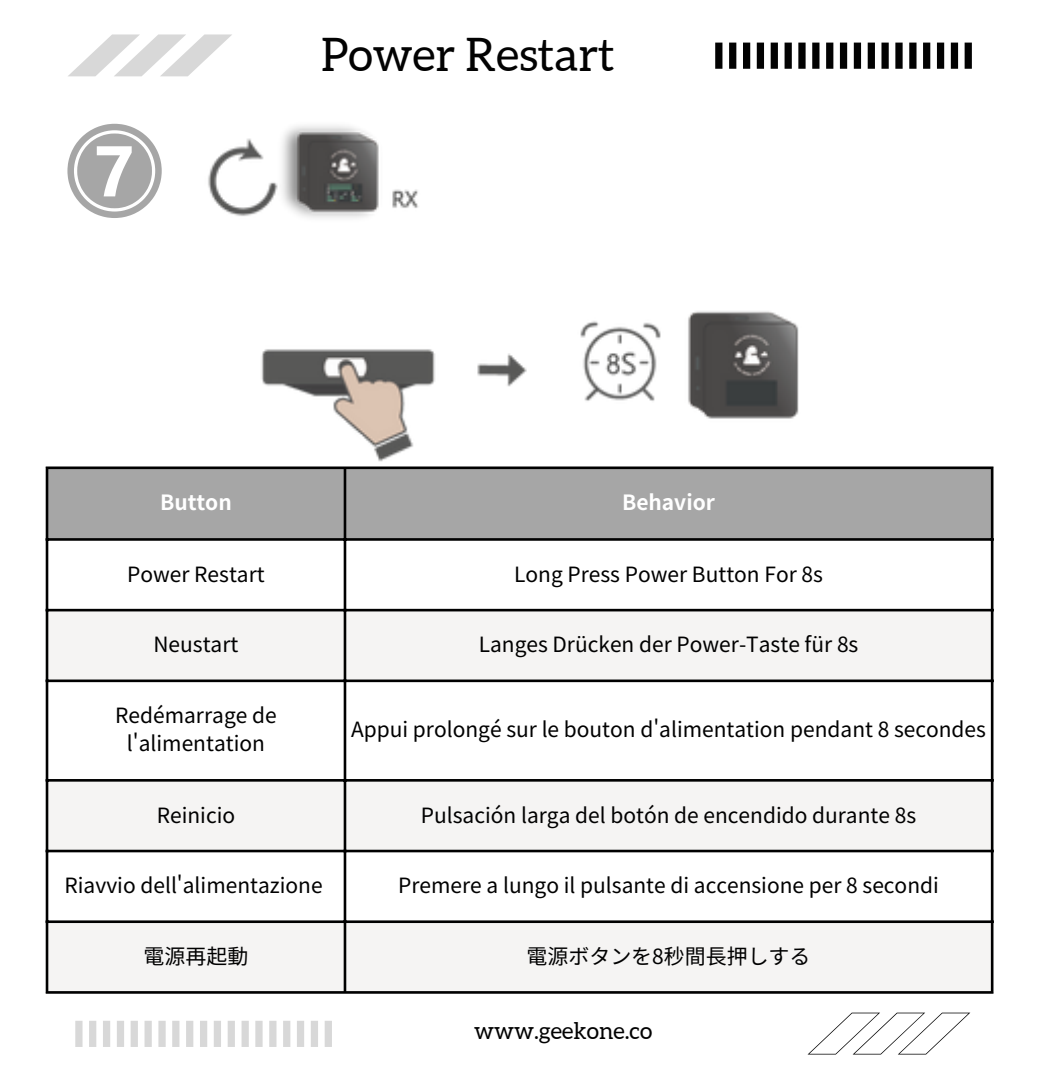
<style>
.page{position:relative;width:1040px;height:1071px;background:#fff}
.page>*{position:absolute;margin:0;border:0;box-sizing:border-box;transform-origin:0 0}
.t1{font:46.2px "Aleo";color:#020202}
.t2{font:23.1px "Aleo";color:#020202}
.t3{font:21px/28px "Noto Sans TC";color:#000;text-align:center}
.t4{font:700 21px "Noto Sans TC";color:#fff}
</style>
<div class="page">
<svg style="left:715px;top:43px;width:257px;height:26px"></svg>
<svg style="left:807px;top:1013px;width:163px;height:42px"></svg>
<svg style="left:68px;top:34px;width:164px;height:42px"></svg>
<svg style="left:75px;top:1021px;width:257px;height:26px"></svg>
<div style="left:48px;top:469px;width:943px;height:69px;background:#a6a6a6"></div>
<svg style="left:48px;top:611px;width:943px;height:380px;fill:#f5f4f3"></svg>
<hr style="left:46px;top:469px;width:2px;height:522px;background:#000">
<hr style="left:344px;top:469px;width:2px;height:522px;background:#000">
<hr style="left:991px;top:469px;width:2px;height:522px;background:#000">
<hr style="left:46px;top:467px;width:947px;height:2px;background:#000">
<hr style="left:46px;top:538px;width:947px;height:3px;background:#000">
<hr style="left:46px;top:609px;width:947px;height:2px;background:#000">
<hr style="left:46px;top:680px;width:947px;height:2px;background:#000">
<hr style="left:46px;top:779px;width:947px;height:3px;background:#000">
<hr style="left:46px;top:850px;width:947px;height:2px;background:#000">
<hr style="left:46px;top:920px;width:947px;height:3px;background:#000">
<hr style="left:46px;top:991px;width:947px;height:3px;background:#000">
<img style="left:110px;top:123px;width:861px;height:344px">
<svg style="left:67px;top:124px;width:95px;height:94px"></svg>
<h1 class="t1" style="left:321px;top:29px;width:295px">Power Restart</h1>
<p class="t4" style="left:160px;top:486px;width:73px">Button</p>
<p class="t4" style="left:622px;top:486px;width:94px">Behavior</p>
<p class="t3" style="left:127px;top:559px;width:139px">Power Restart</p>
<p class="t3" style="left:514px;top:559px;width:310px">Long Press Power Button For 8s</p>
<p class="t3" style="left:153px;top:629px;width:86px">Neustart</p>
<p class="t3" style="left:479px;top:629px;width:381px">Langes Drücken der Power-Taste für 8s</p>
<p class="t3" style="left:115px;top:700px;width:163px">Redémarrage de l'alimentation</p>
<p class="t3" style="left:351px;top:714px;width:636px">Appui prolongé sur le bouton d'alimentation pendant 8 secondes</p>
<p class="t3" style="left:157px;top:800px;width:80px">Reinicio</p>
<p class="t3" style="left:421px;top:800px;width:497px">Pulsación larga del botón de encendido durante 8s</p>
<p class="t3" style="left:65px;top:870px;width:260px">Riavvio dell'alimentazione</p>
<p class="t3" style="left:398px;top:870px;width:542px">Premere a lungo il pulsante di accensione per 8 secondi</p>
<p class="t3" style="left:144px;top:941px;width:106px">電源再起動</p>
<p class="t3" style="left:527px;top:941px;width:285px">電源ボタンを8秒間長押しする</p>
<p class="t2" style="left:474px;top:1018px;width:180px">www.geekone.co</p>
</div>
